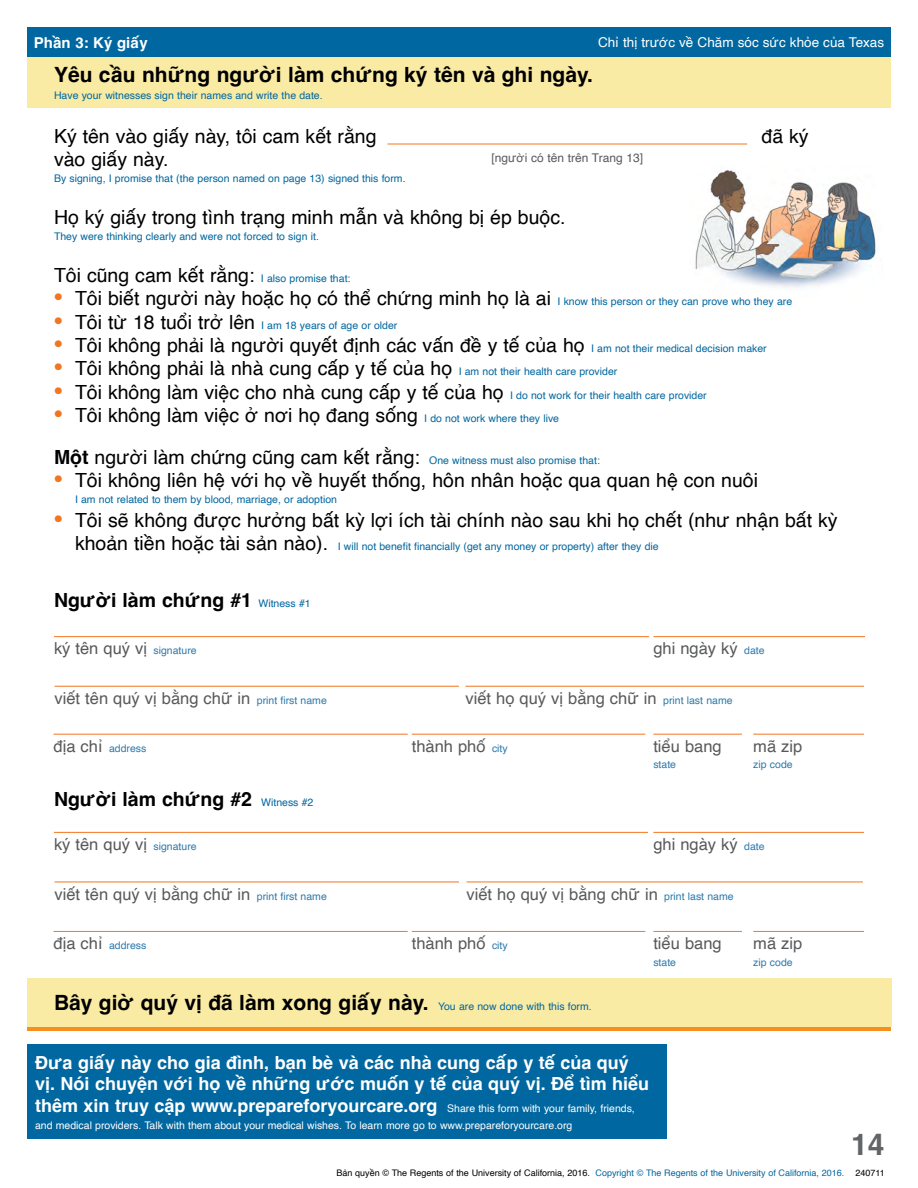
<style>
.page{position:relative;width:918px;height:1188px;background:#fff}
.page>*{position:absolute;margin:0;border:0;box-sizing:border-box;transform-origin:0 0}
.t1{font:700 30px "Helvetica";color:#636466}
.Instruction_1_-vi{font:700 21px "Helvetica";color:#000}
.Paragraph_1_-vi{font:19.5px "Helvetica";color:#000}
.Title_3_-vi{font:700 19.5px "Helvetica";color:#000}
.Instruction_2_White_-vi{font:700 18px/21.6px "Helvetica";color:#fff}
.Response_Label_-vi{font:16.5px "Helvetica";color:#58595b}
.t2{font:700 15px "Helvetica";color:#fff}
.t3{font:13.5px "Helvetica";color:#fff}
.t4{font:12px "Helvetica";color:#58595b}
.Paragraph_1_-vi-2{font:10.5px "Helvetica";color:#0067a0}
.Instruction_2_White_-vi-2{font:10.5px "Helvetica";color:#fff}
.Response_Label_-vi-2{font:10.5px "Helvetica";color:#2d7aad}
.Instruction_1_-vi-2{font:10.5px "Helvetica";color:#0067a0}
.t5{font:9px "Helvetica";color:#000}
.s1{font-size:10.5px;color:#0067a0}
.s2{font-family:"Arial";font-weight:700;font-size:24px;color:#f47521}
.s3{font-size:19.5px;color:#000}
.s4{font-weight:700;font-size:19.5px;color:#000}
.s5{font-weight:400;font-size:10.5px;color:#0067a0}
.s6{font-size:10.5px;color:#2d7aad}
.s7{font-size:16.5px;color:#58595b}
.s8{font-weight:400;font-size:10.5px}
.s9{color:#0067a0}
</style>
<div class="page">
<div style="left:27px;top:27px;width:864px;height:42px;background:#0067a0"></div>
<img style="left:695px;top:170px;width:181px;height:118px">
<svg style="left:27px;top:1026px;width:864px;height:4px;background:#f7a63f"></svg>
<hr style="left:54px;top:636px;width:595px;height:1px;background:#f47521">
<hr style="left:55px;top:686px;width:404px;height:1px;background:#f47521">
<hr style="left:653px;top:636px;width:212px;height:1px;background:#f47521">
<hr style="left:465px;top:686px;width:399px;height:1px;background:#f47521">
<hr style="left:54px;top:832px;width:594px;height:1px;background:#f47521">
<hr style="left:55px;top:882px;width:404px;height:1px;background:#f47521">
<hr style="left:653px;top:832px;width:211px;height:1px;background:#f47521">
<hr style="left:467px;top:882px;width:396px;height:1px;background:#f47521">
<div style="left:27px;top:57px;width:864px;height:51px;background:#faeba4"></div>
<hr style="left:387px;top:144px;width:360px;height:1px;background:#f47521">
<hr style="left:54px;top:734px;width:354px;height:1px;background:#f47521">
<hr style="left:412px;top:734px;width:233px;height:1px;background:#f47521">
<hr style="left:653px;top:734px;width:89px;height:1px;background:#f47521">
<hr style="left:753px;top:734px;width:111px;height:1px;background:#f47521">
<hr style="left:54px;top:931px;width:354px;height:1px;background:#f47521">
<hr style="left:412px;top:931px;width:233px;height:1px;background:#f47521">
<hr style="left:653px;top:931px;width:89px;height:1px;background:#f47521">
<hr style="left:753px;top:931px;width:111px;height:1px;background:#f47521">
<div style="left:27px;top:1045px;width:639px;height:94px;background:#0067a0"></div>
<div style="left:27px;top:978px;width:864px;height:48px;background:#faeba4"></div>
<p class="t2" style="left:34px;top:33px;width:116px">Phần 3: Ký giấy</p>
<p class="t3" style="left:598px;top:32px;width:288px">Chỉ thị trước về Chăm sóc sức khỏe của Texas</p>
<p class="Instruction_1_-vi" style="left:54px;top:62px;width:541px">Yêu cầu những người làm chứng ký tên và ghi ngày.</p>
<p class="Instruction_1_-vi-2" style="left:54px;top:87px;width:270px">Have your witnesses sign their names and write the date.</p>
<p class="Paragraph_1_-vi" style="left:54px;top:121px;width:324px">Ký tên vào giấy này, tôi cam kết rằng</p>
<p class="Paragraph_1_-vi" style="left:762px;top:121px;width:49px">đã ký</p>
<p class="Paragraph_1_-vi" style="left:54px;top:144px;width:116px">vào giấy này.</p>
<p class="Paragraph_1_-vi-2" style="left:54px;top:171px;width:353px">By signing, I promise that (the person named on page 13) signed this form.</p>
<p class="Paragraph_1_-vi" style="left:54px;top:202px;width:513px">Họ ký giấy trong tình trạng minh mẫn và không bị ép buộc.</p>
<p class="Paragraph_1_-vi-2" style="left:54px;top:229px;width:266px">They were thinking clearly and were not forced to sign it.</p>
<p class="Paragraph_1_-vi" style="left:54px;top:260px;width:298px">Tôi cũng cam kết rằng: <span class="s1">I also promise that:</span></p>
<p class="Paragraph_1_-vi" style="left:54px;top:283px;width:740px"><span class="s2">•</span> Tôi biết người này hoặc họ có thể chứng minh họ là ai <span class="s1">I know this person or they can prove who they are</span></p>
<p class="Paragraph_1_-vi-2" style="left:54px;top:317px;width:345px"><span class="s2">•</span> <span class="s3">Tôi từ 18 tuổi trở lên</span> I am 18 years of age or older</p>
<p class="Paragraph_1_-vi" style="left:54px;top:330px;width:714px"><span class="s2">•</span> Tôi không phải là người quyết định các vấn đề y tế của họ <span class="s1">I am not their medical decision maker</span></p>
<p class="Paragraph_1_-vi" style="left:54px;top:353px;width:565px"><span class="s2">•</span> Tôi không phải là nhà cung cấp y tế của họ <span class="s1">I am not their health care provider</span></p>
<p class="Paragraph_1_-vi" style="left:54px;top:377px;width:654px"><span class="s2">•</span> Tôi không làm việc cho nhà cung cấp y tế của họ <span class="s1">I do not work for their health care provider</span></p>
<p class="Paragraph_1_-vi" style="left:54px;top:400px;width:507px"><span class="s2">•</span> Tôi không làm việc ở nơi họ đang sống <span class="s1">I do not work where they live</span></p>
<p class="Paragraph_1_-vi-2" style="left:54px;top:452px;width:547px"><span class="s4">Một</span> <span class="s3">người làm chứng cũng cam kết rằng:</span> One witness must also promise that:</p>
<p class="Paragraph_1_-vi" style="left:54px;top:465px;width:706px"><span class="s2">•</span> Tôi không liên hệ với họ về huyết thống, hôn nhân hoặc qua quan hệ con nuôi</p>
<p class="Paragraph_1_-vi-2" style="left:75px;top:492px;width:264px">I am not related to them by blood, marriage, or adoption</p>
<p class="Paragraph_1_-vi" style="left:54px;top:505px;width:785px"><span class="s2">•</span> Tôi sẽ không được hưởng bất kỳ lợi ích tài chính nào sau khi họ chết (như nhận bất kỳ</p>
<p class="Paragraph_1_-vi-2" style="left:75px;top:538px;width:585px"><span class="s3">khoản tiền hoặc tài sản nào).</span> I will not benefit financially (get any money or property) after they die</p>
<p class="Title_3_-vi" style="left:54px;top:588px;width:258px">Người làm chứng #1 <span class="s5">Witness #1</span></p>
<p class="t4" style="left:492px;top:148px;width:153px">[người có tên trên Trang 13]</p>
<p class="Response_Label_-vi" style="left:54px;top:636px;width:144px">ký tên quý vị <span class="s6">signature</span></p>
<p class="Response_Label_-vi" style="left:55px;top:685px;width:274px">viết tên quý vị bằng chữ in <span class="s6">print first name</span></p>
<p class="Response_Label_-vi" style="left:653px;top:636px;width:113px">ghi ngày ký <span class="s6">date</span></p>
<p class="Response_Label_-vi" style="left:465px;top:685px;width:269px">viết họ quý vị bằng chữ in <span class="s6">print last name</span></p>
<p class="Response_Label_-vi-2" style="left:54px;top:740px;width:94px"><span class="s7">địa chỉ</span> address</p>
<p class="Response_Label_-vi" style="left:412px;top:733px;width:98px">thành phố <span class="s6">city</span></p>
<p class="Response_Label_-vi" style="left:653px;top:733px;width:70px">tiểu bang</p>
<p class="Response_Label_-vi-2" style="left:653px;top:757px;width:24px">state</p>
<p class="Title_3_-vi" style="left:54px;top:787px;width:261px">Người làm chứng #2 <span class="s5">Witness #2</span></p>
<p class="Response_Label_-vi" style="left:753px;top:733px;width:51px">mã zip</p>
<p class="Response_Label_-vi-2" style="left:753px;top:757px;width:41px">zip code</p>
<p class="Response_Label_-vi" style="left:54px;top:832px;width:144px">ký tên quý vị <span class="s6">signature</span></p>
<p class="Response_Label_-vi" style="left:55px;top:881px;width:274px">viết tên quý vị bằng chữ in <span class="s6">print first name</span></p>
<p class="Response_Label_-vi" style="left:653px;top:832px;width:113px">ghi ngày ký <span class="s6">date</span></p>
<p class="Response_Label_-vi" style="left:467px;top:881px;width:269px">viết họ quý vị bằng chữ in <span class="s6">print last name</span></p>
<p class="Response_Label_-vi-2" style="left:54px;top:937px;width:94px"><span class="s7">địa chỉ</span> address</p>
<p class="Response_Label_-vi" style="left:412px;top:931px;width:98px">thành phố <span class="s6">city</span></p>
<p class="Response_Label_-vi" style="left:653px;top:931px;width:70px">tiểu bang</p>
<p class="Response_Label_-vi-2" style="left:653px;top:954px;width:24px">state</p>
<p class="Instruction_1_-vi" style="left:54px;top:990px;width:539px">Bây giờ quý vị đã làm xong giấy này. <span class="s5">You are now done with this form.</span></p>
<p class="Instruction_2_White_-vi" style="left:35px;top:1054px;width:616px">Đưa giấy này cho gia đình, bạn bè và các nhà cung cấp y tế của quý vị. Nói chuyện với họ về những ước muốn y tế của quý vị. Để tìm hiểu thêm xin truy cập www.prepareforyourcare.org <span class="s8">Share this form with your family, friends,</span></p>
<p class="Instruction_2_White_-vi-2" style="left:35px;top:1117px;width:539px">and medical providers. Talk with them about your medical wishes. To learn more go to www.prepareforyourcare.org</p>
<p class="Response_Label_-vi" style="left:753px;top:931px;width:51px">mã zip</p>
<p class="Response_Label_-vi-2" style="left:753px;top:954px;width:41px">zip code</p>
<h1 class="t1" style="left:851px;top:1126px;width:35px">14</h1>
<p class="t5" style="left:336px;top:1166px;width:550px">Bản quyền © The Regents of the University of California, 2016. <span class="s9">Copyright © The Regents of the University of California, 2016.</span> 240711</p>
</div>
